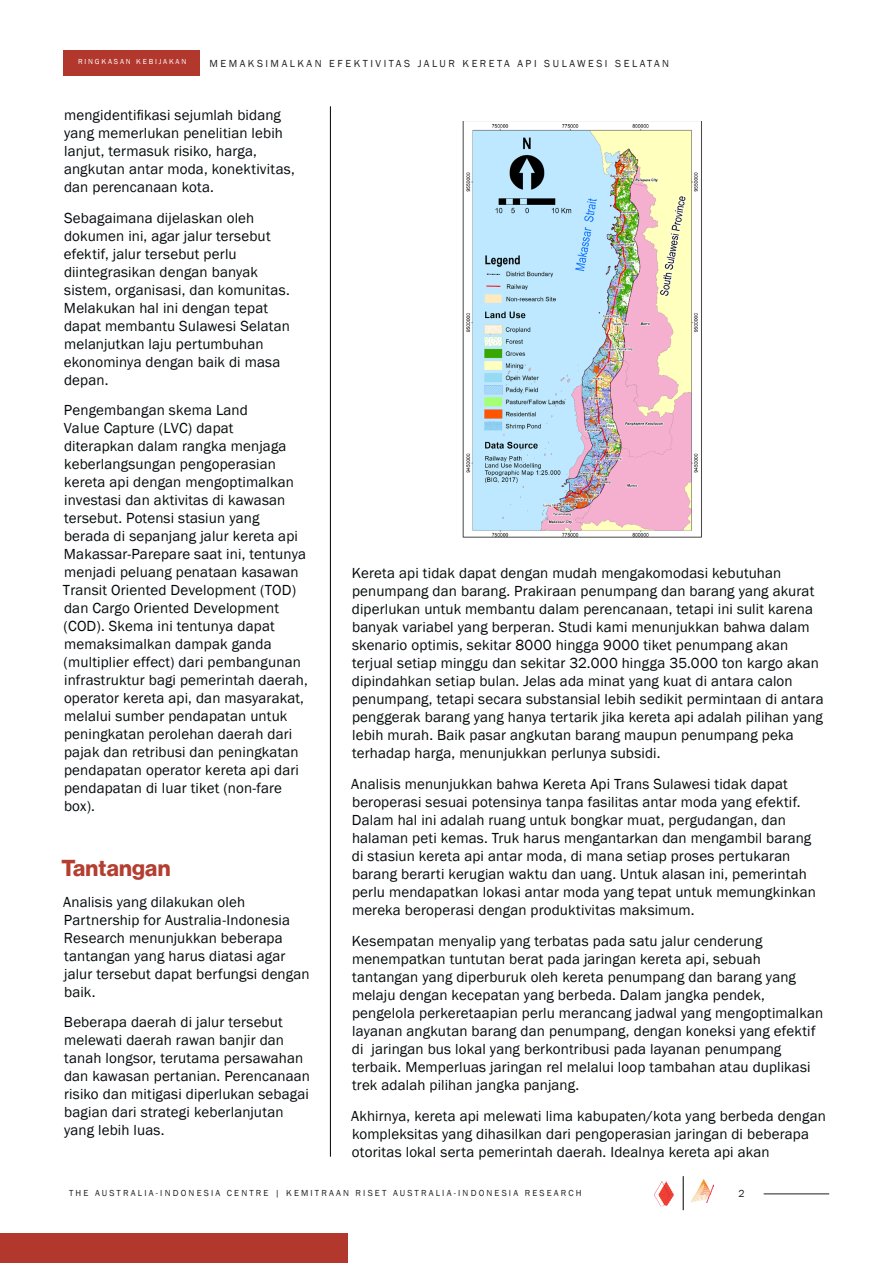
<style>
.page{position:relative;width:893px;height:1263px;background:#fff}
.page>*{position:absolute;margin:0;border:0;box-sizing:border-box;transform-origin:0 0}
._06_Body_copy{font:22.5px "N Haas Grotesk DS Pro 75 Bd";letter-spacing:.01em;color:#b43f31}
._06_Body_copy-2{font:15px/18px "Franklin Gothic";letter-spacing:.01em;color:#03090b}
.t1{font:10.5px "Franklin Gothic";letter-spacing:.24em;color:#231f20}
.t2{font:9px "Franklin Gothic";letter-spacing:.24em;color:#231f20}
.t3{font:7.5px "Franklin Gothic";letter-spacing:.24em;color:#fff}
</style>
<div class="page">
<div style="left:64px;top:50px;width:136px;height:25px;background:#b2382e"></div>
<div style="left:0;top:1233px;width:348px;height:30px;background:#b2382e"></div>
<img style="left:692px;top:1179px;width:21px;height:23px">
<img style="left:654px;top:1181px;width:20px;height:26px">
<hr style="left:683px;top:1176px;width:1px;height:34px;background:#000001">
<hr style="left:764px;top:1193px;width:65px;height:1px;background:#231f20">
<hr style="left:330px;top:106px;width:1px;height:1051px;background:#000001">
<img style="left:462px;top:121px;width:240px;height:417px">
<p class="t3" style="left:78px;top:57px;width:110px">RINGKASAN KEBIJAKAN</p>
<p class="t1" style="left:209px;top:56px;width:461px">MEMAKSIMALKAN EFEKTIVITAS JALUR KERETA API SULAWESI SELATAN</p>
<p class="_06_Body_copy-2" style="left:64px;top:106px;width:232px">mengidentifikasi sejumlah bidang yang memerlukan penelitian lebih lanjut, termasuk risiko, harga, angkutan antar moda, konektivitas, dan perencanaan kota.</p>
<p class="_06_Body_copy-2" style="left:64px;top:209px;width:228px">Sebagaimana dijelaskan oleh dokumen ini, agar jalur tersebut efektif, jalur tersebut perlu diintegrasikan dengan banyak sistem, organisasi, dan komunitas.<br>Melakukan hal ini dengan tepat dapat membantu Sulawesi Selatan melanjutkan laju pertumbuhan ekonominya dengan baik di masa depan.</p>
<p class="_06_Body_copy-2" style="left:63px;top:402px;width:247px">Pengembangan skema Land<br>Value Capture (LVC) dapat<br>diterapkan dalam rangka menjaga keberlangsungan pengoperasian kereta api dengan mengoptimalkan investasi dan aktivitas di kawasan tersebut. Potensi stasiun yang<br>berada di sepanjang jalur kereta api<br>Makassar-Parepare saat ini, tentunya menjadi peluang penataan kasawan<br>Transit Oriented Development (TOD) dan Cargo Oriented Development (COD). Skema ini tentunya dapat memaksimalkan dampak ganda (multiplier effect) dari pembangunan infrastruktur bagi pemerintah daerah, operator kereta api, dan masyarakat, melalui sumber pendapatan untuk peningkatan perolehan daerah dari pajak dan retribusi dan peningkatan pendapatan operator kereta api dari pendapatan di luar tiket (non-fare box).</p>
<p class="_06_Body_copy" style="left:61px;top:855px;width:111px">Tantangan</p>
<p class="_06_Body_copy-2" style="left:63px;top:893px;width:248px">Analisis yang dilakukan oleh<br>Partnership for Australia-Indonesia<br>Research menunjukkan beberapa tantangan yang harus diatasi agar jalur tersebut dapat berfungsi dengan baik.</p>
<p class="_06_Body_copy-2" style="left:64px;top:1014px;width:247px">Beberapa daerah di jalur tersebut melewati daerah rawan banjir dan tanah longsor, terutama persawahan dan kawasan pertanian. Perencanaan risiko dan mitigasi diperlukan sebagai bagian dari strategi keberlanjutan yang lebih luas.</p>
<p class="_06_Body_copy-2" style="left:352px;top:564px;width:473px">Kereta api tidak dapat dengan mudah mengakomodasi kebutuhan penumpang dan barang. Prakiraan penumpang dan barang yang akurat diperlukan untuk membantu dalam perencanaan, tetapi ini sulit karena banyak variabel yang berperan. Studi kami menunjukkan bahwa dalam skenario optimis, sekitar 8000 hingga 9000 tiket penumpang akan terjual setiap minggu dan sekitar 32.000 hingga 35.000 ton kargo akan dipindahkan setiap bulan. Jelas ada minat yang kuat di antara calon penumpang, tetapi secara substansial lebih sedikit permintaan di antara penggerak barang yang hanya tertarik jika kereta api adalah pilihan yang lebih murah. Baik pasar angkutan barang maupun penumpang peka terhadap harga, menunjukkan perlunya subsidi.</p>
<p class="_06_Body_copy-2" style="left:351px;top:775px;width:466px">Analisis menunjukkan bahwa Kereta Api Trans Sulawesi tidak dapat beroperasi sesuai potensinya tanpa fasilitas antar moda yang efektif.<br>Dalam hal ini adalah ruang untuk bongkar muat, pergudangan, dan halaman peti kemas. Truk harus mengantarkan dan mengambil barang di stasiun kereta api antar moda, di mana setiap proses pertukaran barang berarti kerugian waktu dan uang. Untuk alasan ini, pemerintah perlu mendapatkan lokasi antar moda yang tepat untuk memungkinkan mereka beroperasi dengan produktivitas maksimum.</p>
<p class="_06_Body_copy-2" style="left:352px;top:932px;width:473px">Kesempatan menyalip yang terbatas pada satu jalur cenderung menempatkan tuntutan berat pada jaringan kereta api, sebuah tantangan yang diperburuk oleh kereta penumpang dan barang yang melaju dengan kecepatan yang berbeda. Dalam jangka pendek, pengelola perkeretaapian perlu merancang jadwal yang mengoptimalkan layanan angkutan barang dan penumpang, dengan koneksi yang efektif di jaringan bus lokal yang berkontribusi pada layanan penumpang terbaik. Memperluas jaringan rel melalui loop tambahan atau duplikasi trek adalah pilihan jangka panjang.</p>
<p class="_06_Body_copy-2" style="left:351px;top:1107px;width:476px">Akhirnya, kereta api melewati lima kabupaten/kota yang berbeda dengan kompleksitas yang dihasilkan dari pengoperasian jaringan di beberapa otoritas lokal serta pemerintah daerah. Idealnya kereta api akan</p>
<p class="t2" style="left:69px;top:1187px;width:514px">THE AUSTRALIA-INDONESIA CENTRE | KEMITRAAN RISET AUSTRALIA-INDONESIA RESEARCH</p>
<p class="t1" style="left:738px;top:1187px;width:8px">2</p>
</div>
